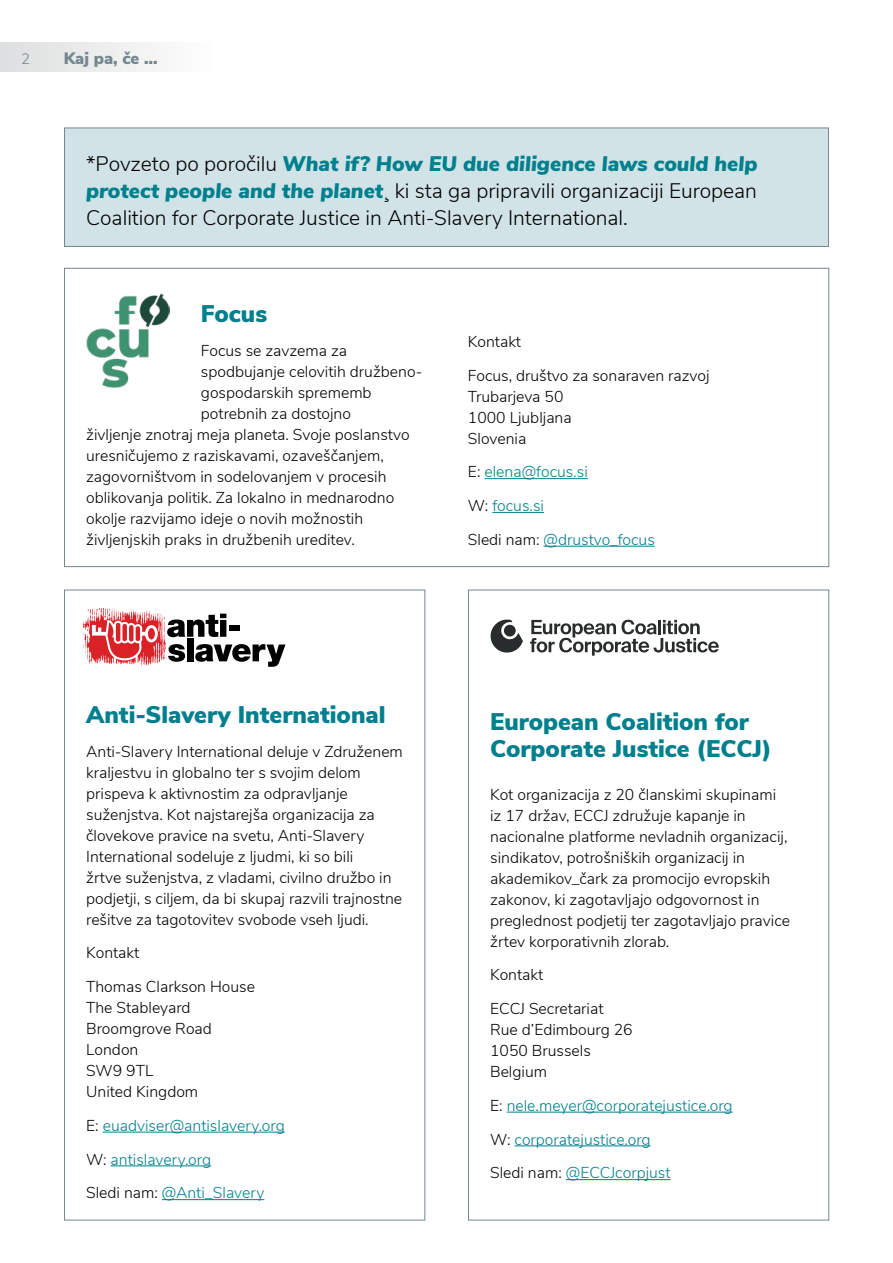
<style>
.page{position:relative;width:893px;height:1263px;background:#fff}
.page>*{position:absolute;margin:0;border:0;box-sizing:border-box;transform-origin:0 0}
.t1{font:900 24px/27.8px "Nunito Sans";color:#007f8d}
.t2{font:300 21px/27px "Nunito Sans";color:#000;text-align:justify}
.t3{font:900 16.5px "Nunito Sans";color:#74878f}
.t4{font:300 15.75px/21px "Nunito Sans";color:#000}
.t5{font:300 15.75px/33.8px "Nunito Sans";color:#007f8d}
.t6{font:300 15px "Nunito Sans";color:#74878f}
.s1{font-weight:900;font-style:italic;color:#007f8d}
.s2{color:#000}
</style>
<div class="page">
<div style="left:65px;top:128px;width:763px;height:118px;background:#d1e3e7"></div>
<div style="left:64px;top:128px;width:765px;height:119px;border:1px solid #74878f"></div>
<hr style="left:103px;top:1132px;width:182px;height:1px;background:#007f8d">
<hr style="left:111px;top:1165px;width:100px;height:1px;background:#007f8d">
<hr style="left:162px;top:1199px;width:102px;height:1px;background:#007f8d">
<hr style="left:484px;top:478px;width:104px;height:1px;background:#007f8d">
<hr style="left:492px;top:512px;width:52px;height:1px;background:#007f8d">
<hr style="left:544px;top:546px;width:111px;height:1px;background:#007f8d">
<hr style="left:507px;top:1112px;width:226px;height:1px;background:#007f8d">
<hr style="left:514px;top:1145px;width:137px;height:1px;background:#007f8d">
<hr style="left:566px;top:1179px;width:104px;height:1px;background:#007f8d">
<svg style="left:83px;top:608px;width:202px;height:59px"></svg>
<img style="left:86px;top:294px;width:84px;height:93px">
<svg style="left:530px;top:619px;width:189px;height:37px"></svg>
<svg style="left:490px;top:619px;width:33px;height:34px"></svg>
<div style="left:0;top:43px;width:213px;height:29px;background:linear-gradient(to right,#dddedf,#fefefe)"></div>
<p class="t6" style="left:21px;top:48px;width:10px">2</p>
<p class="t3" style="left:64px;top:46px;width:95px">Kaj pa, če …</p>
<h2 class="t2" style="left:86px;top:149px;width:673px">*Povzeto po poročilu <span class="s1">What if? How EU due diligence laws could help protect people and the planet</span>¸ ki sta ga pripravili organizaciji European Coalition for Corporate Justice in Anti-Slavery International.</h2>
<h1 class="t1" style="left:201px;top:299px;width:68px">Focus</h1>
<p class="t4" style="left:201px;top:339px;width:148px">Focus se zavzema za</p>
<p class="t4" style="left:201px;top:360px;width:223px">spodbujanje celovitih družbeno-</p>
<p class="t4" style="left:201px;top:381px;width:172px">gospodarskih sprememb</p>
<p class="t4" style="left:201px;top:402px;width:152px">potrebnih za dostojno</p>
<p class="t4" style="left:86px;top:423px;width:325px">življenje znotraj meja planeta. Svoje poslanstvo</p>
<p class="t4" style="left:86px;top:444px;width:299px">uresničujemo z raziskavami, ozaveščanjem,</p>
<p class="t4" style="left:86px;top:465px;width:302px">zagovorništvom in sodelovanjem v procesih</p>
<p class="t4" style="left:86px;top:486px;width:310px">oblikovanja politik. Za lokalno in mednarodno</p>
<p class="t4" style="left:86px;top:507px;width:279px">okolje razvijamo ideje o novih možnostih</p>
<p class="t4" style="left:86px;top:528px;width:270px">življenjskih praks in družbenih ureditev.</p>
<p class="t4" style="left:468px;top:324px;width:243px;line-height:33.8px">Kontakt<br>Focus, društvo za sonaraven razvoj</p>
<p class="t4" style="left:468px;top:385px;width:105px">Trubarjeva 50<br>1000 Ljubljana<br>Slovenia</p>
<p class="t5" style="left:468px;top:454px;width:188px"><span class="s2">E:</span> elena@focus.si<br><span class="s2">W:</span> focus.si<br><span class="s2">Sledi nam:</span> @drustvo_focus</p>
<h1 class="t1" style="left:86px;top:700px;width:301px">Anti-Slavery International</h1>
<p class="t4" style="left:86px;top:740px;width:318px">Anti-Slavery International deluje v Združenem kraljestvu in globalno ter s svojim delom prispeva k aktivnostim za odpravljanje suženjstva. Kot najstarejša organizacija za človekove pravice na svetu, Anti-Slavery International sodeluje z ljudmi, ki so bili<br>žrtve suženjstva, z vladami, civilno družbo in podjetji, s ciljem, da bi skupaj razvili trajnostne rešitve za tagotovitev svobode vseh ljudi.</p>
<p class="t4" style="left:86px;top:935px;width:170px;line-height:33.8px">Kontakt<br>Thomas Clarkson House</p>
<p class="t4" style="left:86px;top:996px;width:127px">The Stableyard<br>Broomgrove Road<br>London<br>SW9 9TL<br>United Kingdom</p>
<p class="t5" style="left:86px;top:1107px;width:200px"><span class="s2">E:</span> euadviser@antislavery.org<br><span class="s2">W:</span> antislavery.org<br><span class="s2">Sledi nam:</span> @Anti_Slavery</p>
<h1 class="t1" style="left:490px;top:706px;width:283px">European Coalition for<br>Corporate Justice (ECCJ)</h1>
<p class="t4" style="left:490px;top:783px;width:301px">Kot organizacija z 20 članskimi skupinami iz 17 držav, ECCJ združuje kapanje in nacionalne platforme nevladnih organizacij, sindikatov, potrošniških organizacij in akademikov_čark za promocijo evropskih zakonov, ki zagotavljajo odgovornost in preglednost podjetij ter zagotavljajo pravice žrtev korporativnih zlorab.</p>
<p class="t4" style="left:490px;top:957px;width:115px;line-height:33.8px">Kontakt<br>ECCJ Secretariat</p>
<p class="t4" style="left:490px;top:1018px;width:144px">Rue d’Edimbourg 26<br>1050 Brussels<br>Belgium</p>
<p class="t5" style="left:490px;top:1087px;width:244px"><span class="s2">E:</span> nele.meyer@corporatejustice.org<br><span class="s2">W:</span> corporatejustice.org<br><span class="s2">Sledi nam:</span> @ECCJcorpjust</p>
</div>
